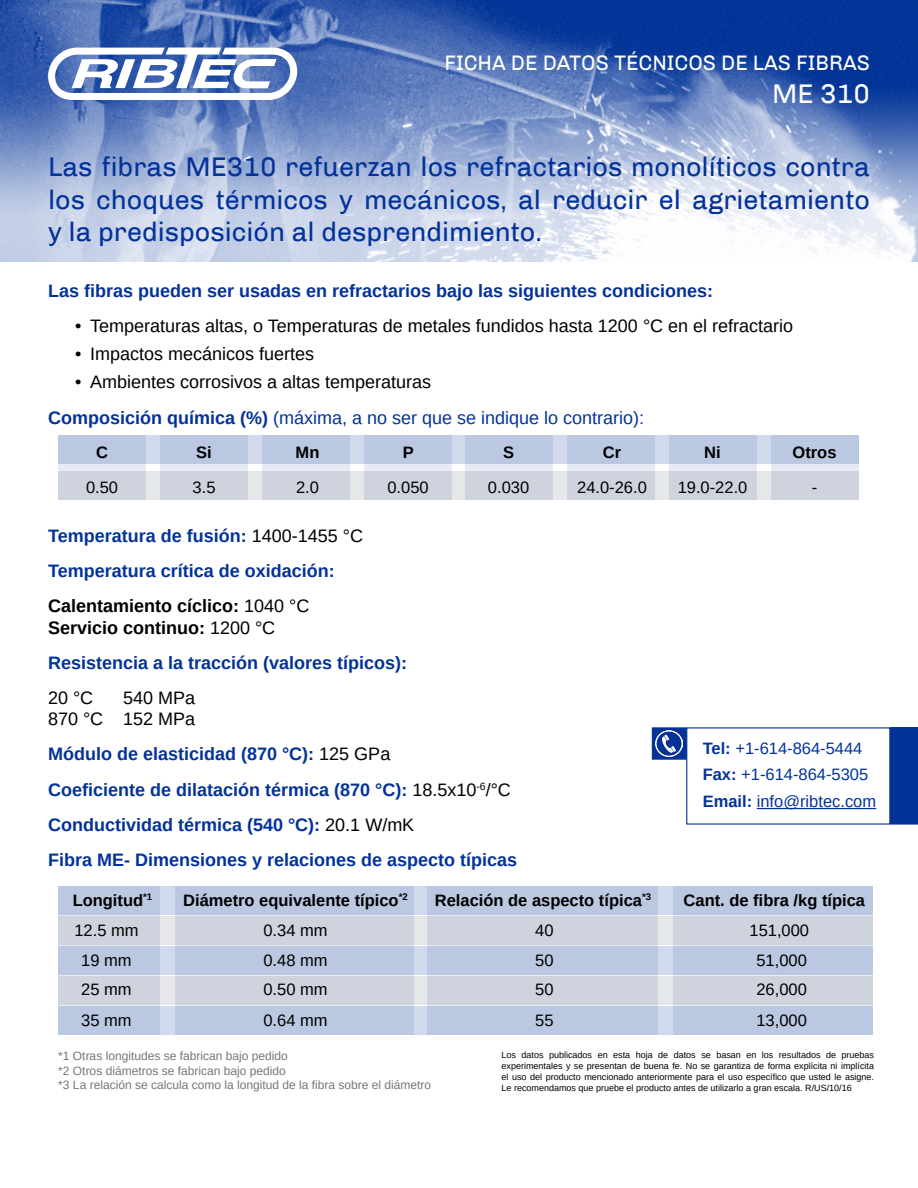
<style>
.page{position:relative;width:918px;height:1188px;background:#fff}
.page>*{position:absolute;margin:0;border:0;box-sizing:border-box;transform-origin:0 0}
.t1{font:27px/32.4px "Chivo";color:#033299;text-align:justify}
.t2{font:27px "Chivo";color:#fff}
.t3{font:21px "Chivo";color:#fff}
.t4{font:700 18px "Arimo";color:#033299}
.t5{font:18px/21.6px "Arimo";color:#000;text-align:right}
.t6{font:18px "Arimo";color:#033299}
.t7{font:700 18px/21.6px "Arimo";color:#000}
.t8{font:16.5px "Arimo";color:#000}
.t9{font:700 16.5px "Arimo";color:#000}
.t10{font:16.5px "Arimo";color:#033299}
.t11{font:12px "Arimo";color:#747678}
.t12{font:9px/10.8px "Arimo";color:#000;text-align:justify}
.s1{font-weight:700}
.s2{font-weight:400;color:#000}
.s3{font-weight:400}
</style>
<div class="page">
<div style="left:58px;top:471px;width:801px;height:29px;background:#e6e7e8"></div>
<div style="left:58px;top:916px;width:815px;height:29px;background:#e6e7e8"></div>
<div style="left:58px;top:976px;width:815px;height:29px;background:#e6e7e8"></div>
<div style="left:58px;top:435px;width:801px;height:29px;background:#d1daec"></div>
<div style="left:58px;top:886px;width:815px;height:29px;background:#d1daec"></div>
<div style="left:58px;top:946px;width:815px;height:29px;background:#d1daec"></div>
<div style="left:58px;top:1006px;width:815px;height:29px;background:#d1daec"></div>
<svg style="left:567px;top:435px;width:88px;height:65px;background:#c8d0e1"></svg>
<svg style="left:466px;top:435px;width:87px;height:65px;background:#c8d0e1"></svg>
<svg style="left:364px;top:435px;width:87px;height:65px;background:#c8d0e1"></svg>
<div style="left:673px;top:886px;width:200px;height:149px;background:linear-gradient(to right,#c3cddf,#c3cddf)"></div>
<svg style="left:262px;top:435px;width:87px;height:65px;background:#c8d0e1"></svg>
<div style="left:428px;top:886px;width:230px;height:149px;background:linear-gradient(to right,#c3cddf,#c3cddf)"></div>
<svg style="left:160px;top:435px;width:88px;height:65px;background:#c8d0e1"></svg>
<div style="left:176px;top:886px;width:238px;height:149px;background:linear-gradient(to right,#c3cddf,#c3cddf)"></div>
<svg style="left:58px;top:435px;width:88px;height:65px;background:#c8d0e1"></svg>
<div style="left:58px;top:886px;width:102px;height:149px;background:linear-gradient(to right,#c3cddf,#c3cddf)"></div>
<svg style="left:669px;top:435px;width:88px;height:65px;background:#c8d0e1"></svg>
<svg style="left:771px;top:435px;width:88px;height:65px;background:#c8d0e1"></svg>
<img style="left:0;top:0;width:918px;height:261px">
<svg style="left:48px;top:48px;width:249px;height:52px"></svg>
<hr style="left:757px;top:808px;width:119px;height:1px;background:#033299">
<div style="left:652px;top:727px;width:35px;height:33px;background:#033299;border:1px solid #033299"></div>
<img style="left:656px;top:730px;width:27px;height:27px">
<div style="left:890px;top:727px;width:28px;height:98px;background:#033299"></div>
<p class="t3" style="left:445px;top:51px;width:427px">FICHA DE DATOS TÉCNICOS DE LAS FIBRAS</p>
<p class="t2" style="left:772px;top:78px;width:99px">ME 310</p>
<p class="t1" style="left:48px;top:151px;width:823px">Las fibras ME310 refuerzan los refractarios monolíticos contra los choques térmicos y mecánicos, al reducir el agrietamiento y la predisposición al desprendimiento.</p>
<p class="t4" style="left:48px;top:278px;width:667px">Las fibras pueden ser usadas en refractarios bajo las siguientes condiciones:</p>
<p class="t5" style="left:75px;top:315px;width:720px">• Temperaturas altas, o Temperaturas de metales fundidos hasta 1200 °C en el refractario</p>
<p class="t5" style="left:75px;top:343px;width:241px">• Impactos mecánicos fuertes</p>
<p class="t5" style="left:75px;top:372px;width:358px">• Ambientes corrosivos a altas temperaturas</p>
<p class="t6" style="left:48px;top:406px;width:598px"><span class="s1">Composición química (%)</span> (máxima, a no ser que se indique lo contrario):</p>
<p class="t9" style="left:96px;top:441px;width:13px">C</p>
<p class="t9" style="left:196px;top:441px;width:17px">Si</p>
<p class="t9" style="left:296px;top:441px;width:25px">Mn</p>
<p class="t9" style="left:403px;top:441px;width:13px">P</p>
<p class="t9" style="left:503px;top:441px;width:13px">S</p>
<p class="t9" style="left:603px;top:441px;width:20px">Cr</p>
<p class="t9" style="left:704px;top:441px;width:18px">Ni</p>
<p class="t9" style="left:793px;top:441px;width:46px">Otros</p>
<p class="t8" style="left:86px;top:477px;width:34px">0.50</p>
<p class="t8" style="left:193px;top:477px;width:24px">3.5</p>
<p class="t8" style="left:296px;top:477px;width:24px">2.0</p>
<p class="t8" style="left:387px;top:477px;width:43px">0.050</p>
<p class="t8" style="left:488px;top:477px;width:43px">0.030</p>
<p class="t8" style="left:577px;top:477px;width:71px">24.0-26.0</p>
<p class="t8" style="left:678px;top:477px;width:71px">19.0-22.0</p>
<p class="t8" style="left:812px;top:477px;width:7px">-</p>
<p class="t4" style="left:48px;top:523px;width:316px">Temperatura de fusión: <span class="s2">1400-1455 °C</span></p>
<p class="t4" style="left:48px;top:558px;width:288px">Temperatura crítica de oxidación:</p>
<p class="t7" style="left:48px;top:595px;width:263px">Calentamiento cíclico: <span class="s3">1040 °C<br></span>Servicio continuo: <span class="s3">1200 °C</span></p>
<p class="t4" style="left:48px;top:650px;width:361px">Resistencia a la tracción (valores típicos):</p>
<p class="t5" style="left:48px;top:687px;width:47px">20 °C</p>
<p class="t5" style="left:48px;top:687px;width:149px">540 MPa<br>870 °C 152 MPa</p>
<p class="t4" style="left:48px;top:742px;width:344px">Módulo de elasticidad (870 °C): <span class="s2">125 GPa</span></p>
<p class="t4" style="left:48px;top:777px;width:464px">Coeficiente de dilatación térmica (870 °C): <span class="s2">18.5x10</span><sup>-6</sup><span class="s2">/°C</span></p>
<p class="t4" style="left:48px;top:812px;width:368px">Conductividad térmica (540 °C): <span class="s2">20.1 W/mK</span></p>
<p class="t4" style="left:48px;top:847px;width:471px">Fibra ME- Dimensiones y relaciones de aspecto típicas</p>
<p class="t10" style="left:703px;top:738px;width:161px"><span class="s1">Tel:</span> +1-614-864-5444</p>
<p class="t10" style="left:703px;top:764px;width:167px"><span class="s1">Fax:</span> +1-614-864-5305</p>
<p class="t10" style="left:703px;top:791px;width:175px"><span class="s1">Email:</span> info@ribtec.com</p>
<p class="t9" style="left:73px;top:889px;width:81px">Longitud<sup>*1</sup></p>
<p class="t9" style="left:183px;top:889px;width:226px">Diámetro equivalente típico<sup>*2</sup></p>
<p class="t9" style="left:435px;top:889px;width:218px">Relación de aspecto típica<sup>*3</sup></p>
<p class="t9" style="left:684px;top:889px;width:183px">Cant. de fibra /kg típica</p>
<p class="t8" style="left:74px;top:920px;width:66px">12.5 mm</p>
<p class="t8" style="left:263px;top:920px;width:66px">0.34 mm</p>
<p class="t8" style="left:535px;top:920px;width:20px">40</p>
<p class="t8" style="left:750px;top:920px;width:61px">151,000</p>
<p class="t8" style="left:81px;top:950px;width:52px">19 mm</p>
<p class="t8" style="left:263px;top:950px;width:66px">0.48 mm</p>
<p class="t8" style="left:535px;top:950px;width:20px">50</p>
<p class="t8" style="left:756px;top:950px;width:52px">51,000</p>
<p class="t8" style="left:81px;top:979px;width:52px">25 mm</p>
<p class="t8" style="left:263px;top:979px;width:66px">0.50 mm</p>
<p class="t8" style="left:535px;top:979px;width:20px">50</p>
<p class="t8" style="left:756px;top:979px;width:52px">26,000</p>
<p class="t8" style="left:81px;top:1010px;width:52px">35 mm</p>
<p class="t8" style="left:263px;top:1010px;width:66px">0.64 mm</p>
<p class="t8" style="left:535px;top:1010px;width:20px">55</p>
<p class="t8" style="left:756px;top:1010px;width:52px">13,000</p>
<p class="t12" style="left:502px;top:1050px;width:374px">Los datos publicados en esta hoja de datos se basan en los resultados de pruebas experimentales y se presentan de buena fe. No se garantiza de forma explícita ni implícita el uso del producto mencionado anteriormente para el uso específico que usted le asigne.<br>Le recomendamos que pruebe el producto antes de utilizarlo a gran escala. R/US/10/16</p>
<p class="t11" style="left:58px;top:1049px;width:231px">*1 Otras longitudes se fabrican bajo pedido</p>
<p class="t11" style="left:58px;top:1063px;width:229px">*2 Otros diámetros se fabrican bajo pedido</p>
<p class="t11" style="left:58px;top:1077px;width:374px">*3 La relación se calcula como la longitud de la fibra sobre el diámetro</p>
</div>
